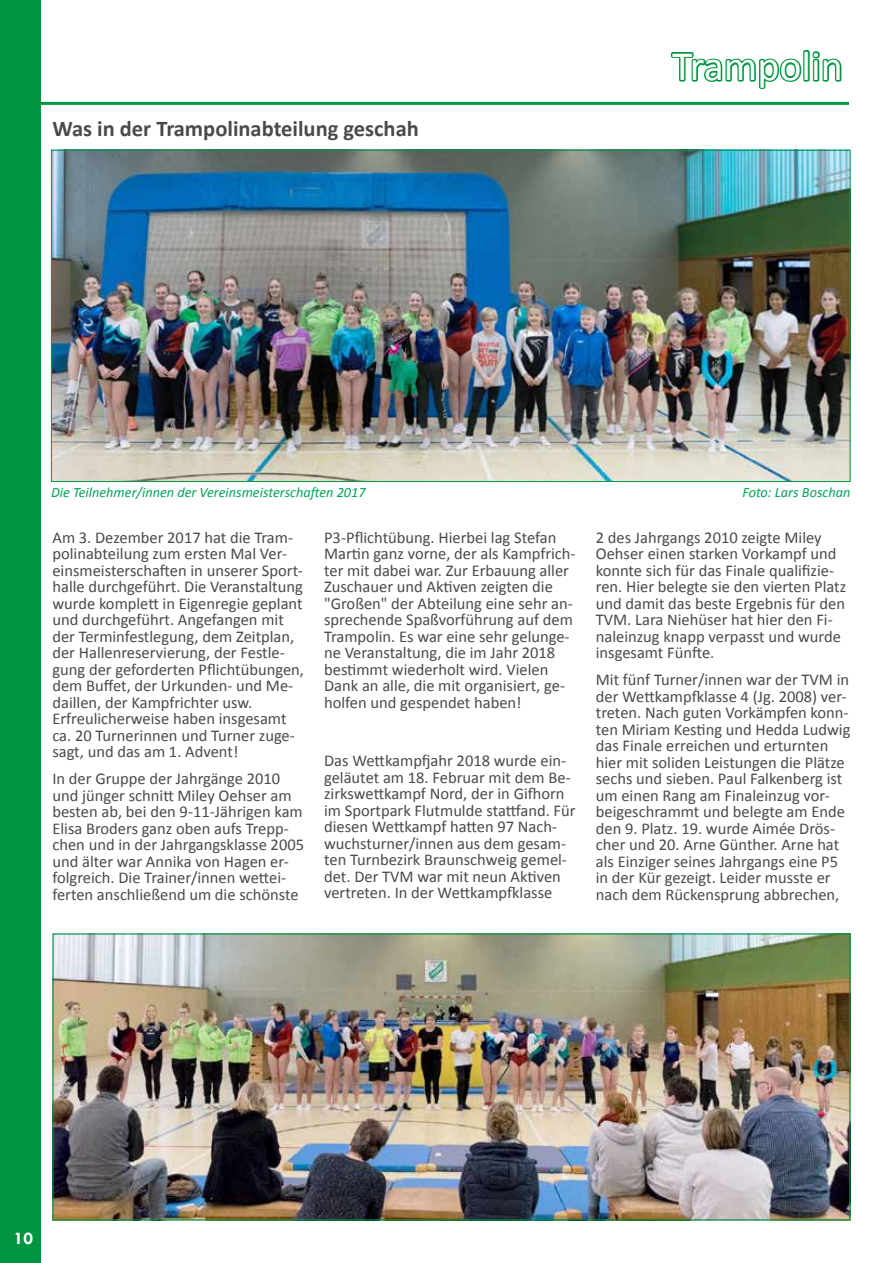
<style>
.page{position:relative;width:893px;height:1263px;background:#fff}
.page>*{position:absolute;margin:0;border:0;box-sizing:border-box;transform-origin:0 0}
.t1{font:42px "Calibri";color:#fff}
.t2{font:700 22.5px "Calibri";color:#4a4a49}
.t3{font:700 18px "Tw Cen";color:#fff}
.t4{font:16.5px/16.5px "Calibri";color:#4a4a49}
.t5{font:italic 14.25px "Calibri";color:#00a254}
</style>
<div class="page">
<div style="left:0;top:0;width:41px;height:1263px;background:#009641"></div>
<hr style="left:30px;top:102px;width:819px;height:3px;background:#009641">
<svg style="left:670px;top:50px;width:172px;height:39px"></svg>
<img style="left:54px;top:935px;width:794px;height:283px">
<img style="left:53px;top:152px;width:795px;height:328px">
<h2 class="t2" style="left:52px;top:114px;width:368px">Was in der Trampolinabteilung geschah</h2>
<h1 class="t1" style="left:672px;top:40px;width:172px">Trampolin</h1>
<p class="t5" style="left:51px;top:482px;width:316px">Die Teilnehmer/innen der Vereinsmeisterschaften 2017</p>
<p class="t5" style="left:742px;top:482px;width:110px">Foto: Lars Boschan</p>
<p class="t4" style="left:52px;top:529px;width:253px">Am 3. Dezember 2017 hat die Tram&shy;polinabteilung zum ersten Mal Ver&shy;einsmeisterschaften in unserer Sport&shy;halle durchgeführt. Die Veranstaltung wurde komplett in Eigenregie geplant und durchgeführt. Angefangen mit der Terminfestlegung, dem Zeitplan, der Hallenreservierung, der Festle&shy;gung der geforderten Pflichtübungen, dem Buffet, der Urkunden- und Me&shy;daillen, der Kampfrichter usw.<br>Erfreulicherweise haben insgesamt ca. 20 Turnerinnen und Turner zuge&shy;sagt, und das am 1. Advent!</p>
<p class="t4" style="left:52px;top:771px;width:253px">In der Gruppe der Jahrgänge 2010 und jünger schnitt Miley Oehser am besten ab, bei den 9-11-Jährigen kam Elisa Broders ganz oben aufs Trepp&shy;chen und in der Jahrgangsklasse 2005 und älter war Annika von Hagen er&shy;folgreich. Die Trainer/innen wettei&shy;ferten anschließend um die schönste</p>
<p class="t4" style="left:324px;top:529px;width:253px">P3-Pflichtübung. Hierbei lag Stefan Martin ganz vorne, der als Kampfrich&shy;ter mit dabei war. Zur Erbauung aller Zuschauer und Aktiven zeigten die "Großen" der Abteilung eine sehr an&shy;sprechende Spaßvorführung auf dem Trampolin. Es war eine sehr gelunge&shy;ne Veranstaltung, die im Jahr 2018 bestimmt wiederholt wird. Vielen Dank an alle, die mit organisiert, ge&shy;holfen und gespendet haben!</p>
<p class="t4" style="left:324px;top:752px;width:253px">Das Wettkampfjahr 2018 wurde ein&shy;geläutet am 18. Februar mit dem Be&shy;zirkswettkampf Nord, der in Gifhorn im Sportpark Flutmulde stattfand. Für diesen Wettkampf hatten 97 Nach&shy;wuchsturner/innen aus dem gesam&shy;ten Turnbezirk Braunschweig gemel&shy;det. Der TVM war mit neun Aktiven vertreten. In der Wettkampfklasse</p>
<p class="t4" style="left:596px;top:529px;width:252px">2 des Jahrgangs 2010 zeigte Miley Oehser einen starken Vorkampf und konnte sich für das Finale qualifizie&shy;ren. Hier belegte sie den vierten Platz und damit das beste Ergebnis für den TVM. Lara Niehüser hat hier den Fi&shy;naleinzug knapp verpasst und wurde insgesamt Fünfte.</p>
<p class="t4" style="left:596px;top:672px;width:256px">Mit fünf Turner/innen war der TVM in der Wettkampfklasse 4 (Jg. 2008) ver&shy;treten. Nach guten Vorkämpfen konn&shy;ten Miriam Kesting und Hedda Ludwig das Finale erreichen und erturnten hier mit soliden Leistungen die Plätze sechs und sieben. Paul Falkenberg ist um einen Rang am Finaleinzug vor&shy;beigeschrammt und belegte am Ende den 9. Platz. 19. wurde Aimée Drös&shy;cher und 20. Arne Günther. Arne hat als Einziger seines Jahrgangs eine P5 in der Kür gezeigt. Leider musste er nach dem Rückensprung abbrechen,</p>
<p class="t3" style="left:14px;top:1228px;width:21px">10</p>
</div>
